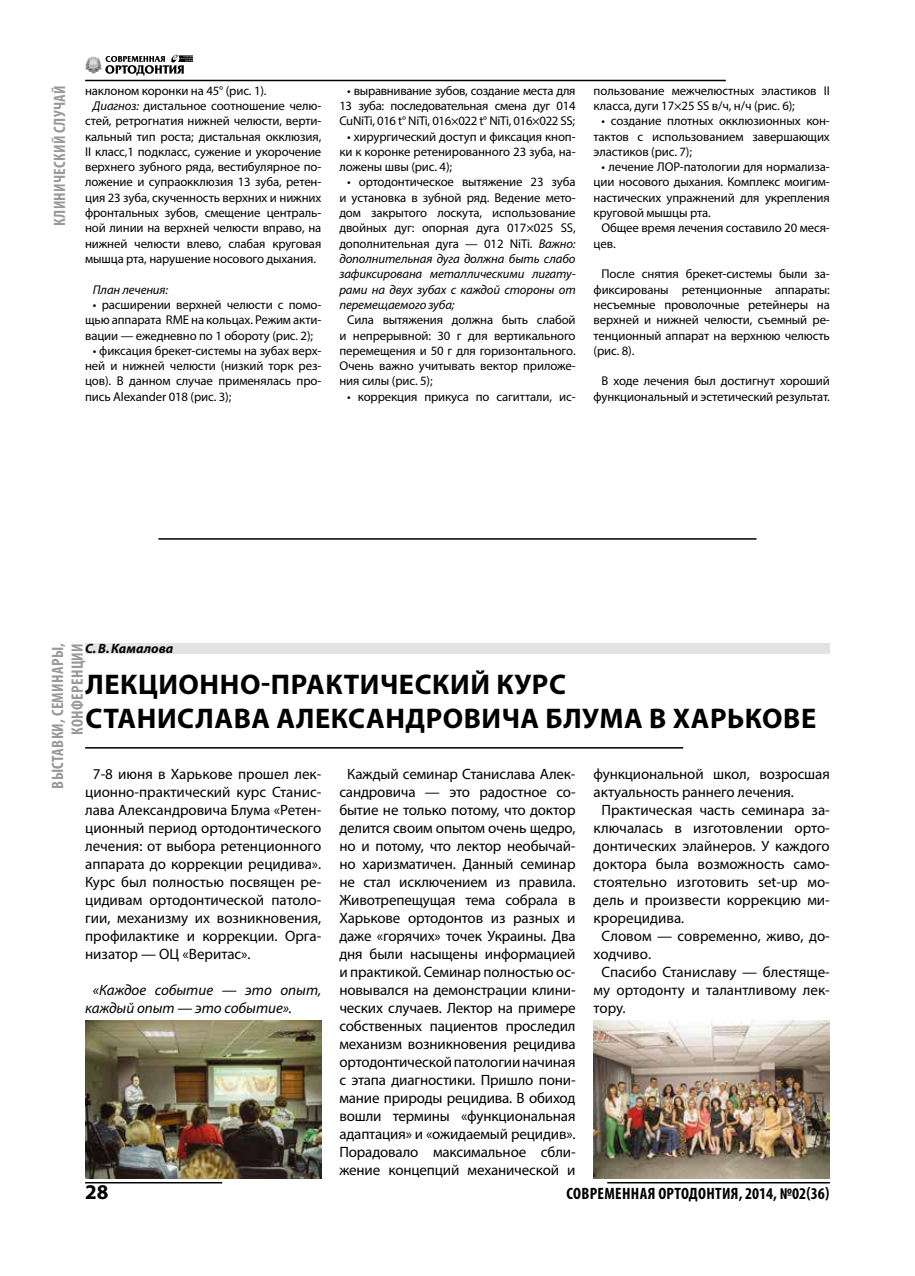
<style>
.page{position:relative;width:915px;height:1276px;background:#fff}
.page>*{position:absolute;margin:0;border:0;box-sizing:border-box;transform-origin:0 0}
.t1{font:700 28.5px/34.2px "Myriad Pro";letter-spacing:.02em;color:#000}
.t2{font:700 21px "Myriad Pro";color:#000}
.t3{font:700 condensed 16.5px/19.8px "Myriad Pro";letter-spacing:.02em;color:#999;text-align:right}
.t4{font:700 condensed 16.5px "Myriad Pro";letter-spacing:.02em;color:#000}
.t5{font:15px/18px "Myriad Pro";letter-spacing:-.01em;color:#000;text-align:justify}
.t6{font:italic 15px/18px "Myriad Pro";color:#000}
.t7{font:italic 700 13.5px "Myriad Pro";color:#000}
.t8{font:12.75px/15.3px "Myriad Pro";letter-spacing:-.01em;color:#000;text-align:justify}
.t9{font:italic 12.75px "Myriad Pro";letter-spacing:-.01em;color:#000}
.s1{font-style:italic}
</style>
<div class="page">
<hr style="left:85px;top:80px;width:640px;height:1px;background:#000">
<hr style="left:607px;top:1182px;width:222px;height:1px;background:#000">
<hr style="left:85px;top:1182px;width:137px;height:1px;background:#000">
<svg style="left:105px;top:54px;width:88px;height:22px"></svg>
<img style="left:85px;top:56px;width:16px;height:18px">
<div style="left:85px;top:643px;width:744px;height:10px;background:#e3e3e3"></div>
<hr style="left:85px;top:747px;width:598px;height:1px;background:#000">
<hr style="left:158px;top:538px;width:598px;height:1px;background:#000">
<img style="left:85px;top:1020px;width:236px;height:158px">
<img style="left:593px;top:1020px;width:236px;height:158px">
<p class="t3" style="left:49px;top:226px;width:142px;rotate:-90deg">КЛИНИЧЕСКИЙ СЛУЧАЙ</p>
<p class="t8" style="left:85px;top:82px;width:183px">наклоном коронки на 45° (рис. 1).</p>
<p class="t8" style="left:93px;top:98px;width:230px"><span class="s1">Диагноз:</span> дистальное соотношение челю-</p>
<p class="t8" style="left:85px;top:113px;width:238px">стей, ретрогнатия нижней челюсти, верти-</p>
<p class="t8" style="left:85px;top:128px;width:238px">кальный тип роста; дистальная окклюзия,</p>
<p class="t8" style="left:85px;top:144px;width:238px">II класс,1 подкласс, сужение и укорочение</p>
<p class="t8" style="left:85px;top:159px;width:238px">верхнего зубного ряда, вестибулярное по-</p>
<p class="t8" style="left:85px;top:174px;width:238px">ложение и супраокклюзия 13 зуба, ретен-</p>
<p class="t8" style="left:85px;top:190px;width:238px">ция 23 зуба, скученность верхних и нижних</p>
<p class="t8" style="left:85px;top:205px;width:238px">фронтальных зубов, смещение централь-</p>
<p class="t8" style="left:85px;top:220px;width:238px">ной линии на верхней челюсти вправо, на</p>
<p class="t8" style="left:85px;top:235px;width:238px">нижней челюсти влево, слабая круговая</p>
<p class="t8" style="left:85px;top:251px;width:232px">мышца рта, нарушение носового дыхания.</p>
<p class="t9" style="left:93px;top:281px;width:77px">План лечения:</p>
<p class="t8" style="left:85px;top:297px;width:238px;text-indent:8px">• расширении верхней челюсти с помо&shy;щью аппарата RME на кольцах. Режим акти&shy;вации — ежедневно по 1 обороту (рис. 2);</p>
<p class="t8" style="left:85px;top:343px;width:238px;text-indent:8px">• фиксация брекет-системы на зубах верх&shy;ней и нижней челюсти (низкий торк рез&shy;цов). В данном случае применялась про&shy;пись Alexander 018 (рис. 3);</p>
<p class="t8" style="left:339px;top:82px;width:238px;text-indent:8px">• выравнивание зубов, создание места для 13 зуба: последовательная смена дуг 014<br>CuNiTi, 016 t° NiTi, 016×022 t° NiTi, 016×022 SS;</p>
<p class="t8" style="left:339px;top:128px;width:238px;text-indent:8px">• хирургический доступ и фиксация кноп&shy;ки к коронке ретенированного 23 зуба, на&shy;ложены швы (рис. 4);</p>
<p class="t8" style="left:339px;top:174px;width:238px;text-indent:8px">• ортодонтическое вытяжение 23 зуба и установка в зубной ряд. Ведение мето&shy;дом закрытого лоскута, использование двойных дуг: опорная дуга 017×025 SS, дополнительная дуга — 012 NiTi. <span class="s1">Важно: дополнительная дуга должна быть слабо зафиксирована металлическими лигату&shy;рами на двух зубах с каждой стороны от перемещаемого зуба;</span></p>
<p class="t8" style="left:339px;top:312px;width:238px;text-indent:8px">Сила вытяжения должна быть слабой и непрерывной: 30 г для вертикального перемещения и 50 г для горизонтального.<br>Очень важно учитывать вектор приложе&shy;ния силы (рис. 5);</p>
<p class="t8" style="left:347px;top:388px;width:230px">• коррекция прикуса по сагиттали, ис-</p>
<p class="t8" style="left:593px;top:82px;width:238px">пользование межчелюстных эластиков II класса, дуги 17×25 SS в/ч, н/ч (рис. 6);</p>
<p class="t8" style="left:593px;top:113px;width:238px;text-indent:8px">• создание плотных окклюзионных кон&shy;тактов с использованием завершающих эластиков (рис. 7);</p>
<p class="t8" style="left:593px;top:159px;width:238px;text-indent:8px">• лечение ЛОР-патологии для нормализа&shy;ции носового дыхания. Комплекс моигим&shy;настических упражнений для укрепления круговой мышцы рта.</p>
<p class="t8" style="left:593px;top:220px;width:238px;text-indent:8px">Общее время лечения составило 20 меся&shy;цев.</p>
<p class="t8" style="left:593px;top:266px;width:238px;text-indent:8px">После снятия брекет-системы были за&shy;фиксированы ретенционные аппараты: несъемные проволочные ретейнеры на верхней и нижней челюсти, съемный ре&shy;тенционный аппарат на верхнюю челюсть (рис. 8).</p>
<p class="t8" style="left:593px;top:373px;width:238px;text-align:right">В ходе лечения был достигнут хороший функциональный и эстетический результат.</p>
<p class="t3" style="left:47px;top:789px;width:147px;rotate:-90deg">ВЫСТАВКИ, СЕМИНАРЫ,<br>КОНФЕРЕНЦИИ</p>
<p class="t7" style="left:85px;top:640px;width:90px">С.В.Камалова</p>
<h1 class="t1" style="left:85px;top:666px;width:732px">ЛЕКЦИОННО-ПРАКТИЧЕСКИЙ КУРС<br>СТАНИСЛАВА АЛЕКСАНДРОВИЧА БЛУМА В ХАРЬКОВЕ</h1>
<p class="t5" style="left:339px;top:764px;width:238px;text-align:center">Каждый семинар Станислава Алек&shy;сандровича — это радостное со&shy;бытие не только потому, что доктор делится своим опытом очень щедро, но и потому, что лектор необычай&shy;но харизматичен. Данный семинар не стал исключением из правила.<br>Животрепещущая тема собрала в Харькове ортодонтов из разных и даже «горячих» точек Украины. Два дня были насыщены информацией и практикой. Семинар полностью ос&shy;новывался на демонстрации клини&shy;ческих случаев. Лектор на примере собственных пациентов проследил механизм возникновения рецидива ортодонтической патологии начиная с этапа диагностики. Пришло пони&shy;мание природы рецидива. В обиход вошли термины «функциональная адаптация» и «ожидаемый рецидив».<br>Порадовало максимальное сбли&shy;жение концепций механической и</p>
<p class="t5" style="left:593px;top:764px;width:238px">функциональной школ, возросшая</p>
<p class="t5" style="left:85px;top:764px;width:238px;text-indent:8px">7-8 июня в Харькове прошел лек&shy;ционно-практический курс Станис&shy;лава Александровича Блума «Ретен&shy;ционный период ортодонтического лечения: от выбора ретенционного аппарата до коррекции рецидива».<br>Курс был полностью посвящен ре&shy;цидивам ортодонтической патоло&shy;гии, механизму их возникновения, профилактике и коррекции. Орга&shy;низатор — ОЦ «Веритас».</p>
<p class="t6" style="left:85px;top:980px;width:238px;text-indent:8px">«Каждое событие — это опыт, каждый опыт — это событие».</p>
<p class="t5" style="left:593px;top:782px;width:202px">актуальность раннего лечения.</p>
<p class="t5" style="left:601px;top:800px;width:230px">Практическая часть семинара за-</p>
<p class="t5" style="left:593px;top:818px;width:238px">ключалась в изготовлении орто-</p>
<p class="t5" style="left:593px;top:836px;width:238px">донтических элайнеров. У каждого</p>
<p class="t5" style="left:593px;top:854px;width:238px">доктора была возможность само-</p>
<p class="t5" style="left:593px;top:872px;width:238px">стоятельно изготовить set-up мо-</p>
<p class="t5" style="left:593px;top:890px;width:238px">дель и произвести коррекцию ми-</p>
<p class="t5" style="left:593px;top:908px;width:92px">крорецидива.</p>
<p class="t5" style="left:601px;top:926px;width:230px">Словом — современно, живо, до-</p>
<p class="t5" style="left:593px;top:944px;width:59px">ходчиво.</p>
<p class="t5" style="left:601px;top:962px;width:230px">Спасибо Станиславу — блестяще-</p>
<p class="t5" style="left:593px;top:980px;width:238px">му ортодонту и талантливому лек-</p>
<p class="t5" style="left:593px;top:998px;width:33px">тору.</p>
<h2 class="t2" style="left:85px;top:1178px;width:25px">28</h2>
<p class="t4" style="left:566px;top:1182px;width:264px">СОВРЕМЕННАЯ ОРТОДОНТИЯ, 2014, №02(36)</p>
</div>
